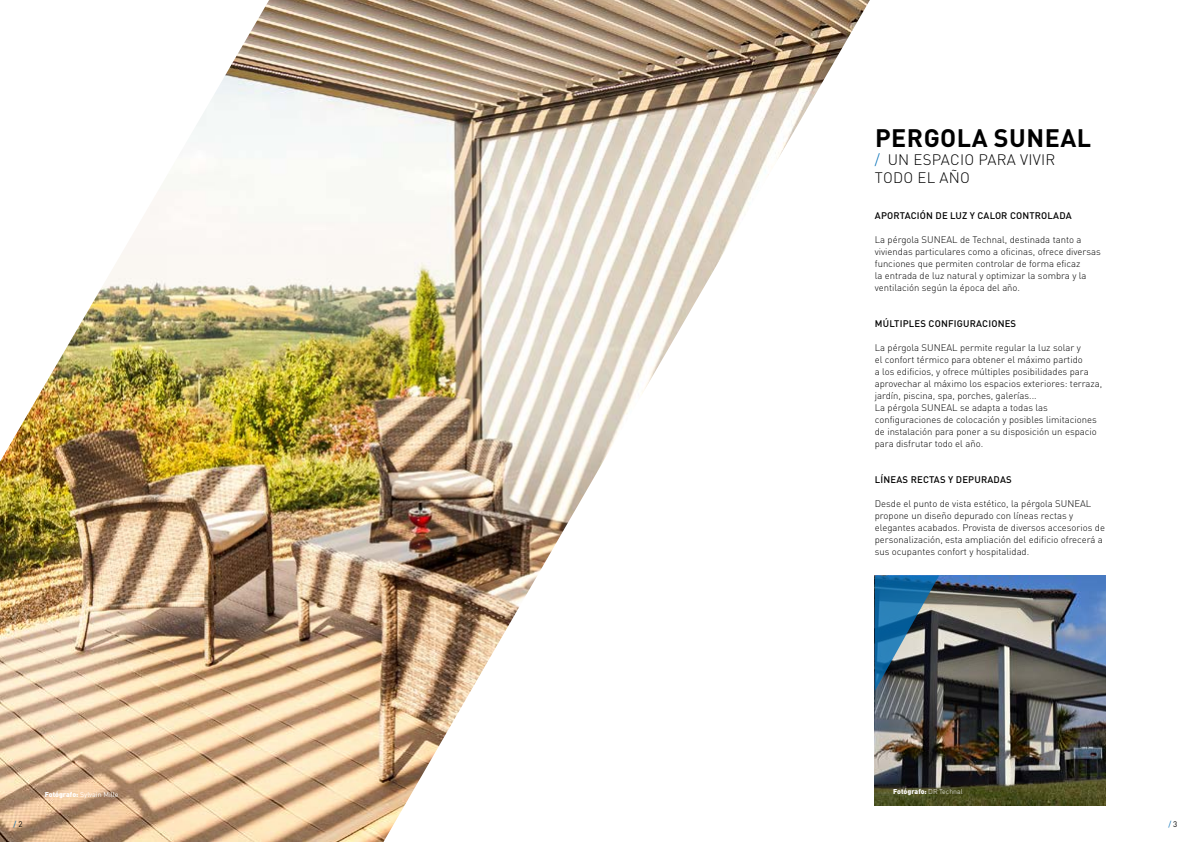
<style>
.page{position:relative;width:1191px;height:842px;background:#fff}
.page>*{position:absolute;margin:0;border:0;box-sizing:border-box;transform-origin:0 0}
.t1{font:700 25px "DIN Pro";letter-spacing:.02em;color:#000}
.t2{font:300 15px/18px "DIN Pro";letter-spacing:.02em;color:#000}
.t3{font:300 9.5px/12px "DIN Pro";color:#000}
.t4{font:500 9.5px "DIN Pro";letter-spacing:.02em;color:#000}
.t5{font:8px "DIN Pro";color:#006eb7}
.t6{font:7px "DIN Pro";color:#fff}
.t7{font:900 7px "DIN Pro";letter-spacing:-.005em;color:#fff}
.s1{font-weight:900}
.s2{color:#006eb7}
.s3{font-weight:300}
.s4{color:#000}
</style>
<div class="page">
<img style="left:874px;top:575px;width:232px;height:230px">
<img style="left:0;top:0;width:870px;height:842px">
<svg style="left:874px;top:575px;width:65px;height:116px;background:#38637f"></svg>
<p class="t6" style="left:45px;top:789px;width:75px"><span class="s1">Fotógrafo:</span> Sylvain Mille</p>
<h1 class="t1" style="left:875px;top:117px;width:218px">PERGOLA SUNEAL</h1>
<h2 class="t2" style="left:874px;top:149px;width:182px"><span class="s2">/</span> UN ESPACIO PARA VIVIR<br>TODO EL AÑO</h2>
<p class="t4" style="left:875px;top:208px;width:198px">APORTACIÓN DE LUZ Y CALOR CONTROLADA</p>
<p class="t3" style="left:874px;top:233px;width:227px">La pérgola SUNEAL de Technal, destinada tanto a viviendas particulares como a oficinas, ofrece diversas funciones que permiten controlar de forma eficaz<br>la entrada de luz natural y optimizar la sombra y la ventilación según la época del año.</p>
<p class="t4" style="left:875px;top:316px;width:143px">MÚLTIPLES CONFIGURACIONES</p>
<p class="t3" style="left:874px;top:341px;width:229px">La pérgola SUNEAL permite regular la luz solar y<br>el confort térmico para obtener el máximo partido<br>a los edificios, y ofrece múltiples posibilidades para aprovechar al máximo los espacios exteriores: terraza, jardín, piscina, spa, porches, galerías...<br>La pérgola SUNEAL se adapta a todas las configuraciones de colocación y posibles limitaciones de instalación para poner a su disposición un espacio para disfrutar todo el año.</p>
<p class="t4" style="left:875px;top:472px;width:138px">LÍNEAS RECTAS Y DEPURADAS</p>
<p class="t3" style="left:874px;top:497px;width:232px">Desde el punto de vista estético, la pérgola SUNEAL propone un diseño depurado con líneas rectas y elegantes acabados. Provista de diversos accesorios de personalización, esta ampliación del edificio ofrecerá a sus ocupantes confort y hospitalidad.</p>
<p class="t7" style="left:893px;top:785px;width:71px">Fotógrafo: <span class="s3">DR Technal</span></p>
<p class="t5" style="left:13px;top:818px;width:11px">/ <span class="s4">2</span></p>
<p class="t5" style="left:1168px;top:818px;width:11px">/ <span class="s4">3</span></p>
</div>
